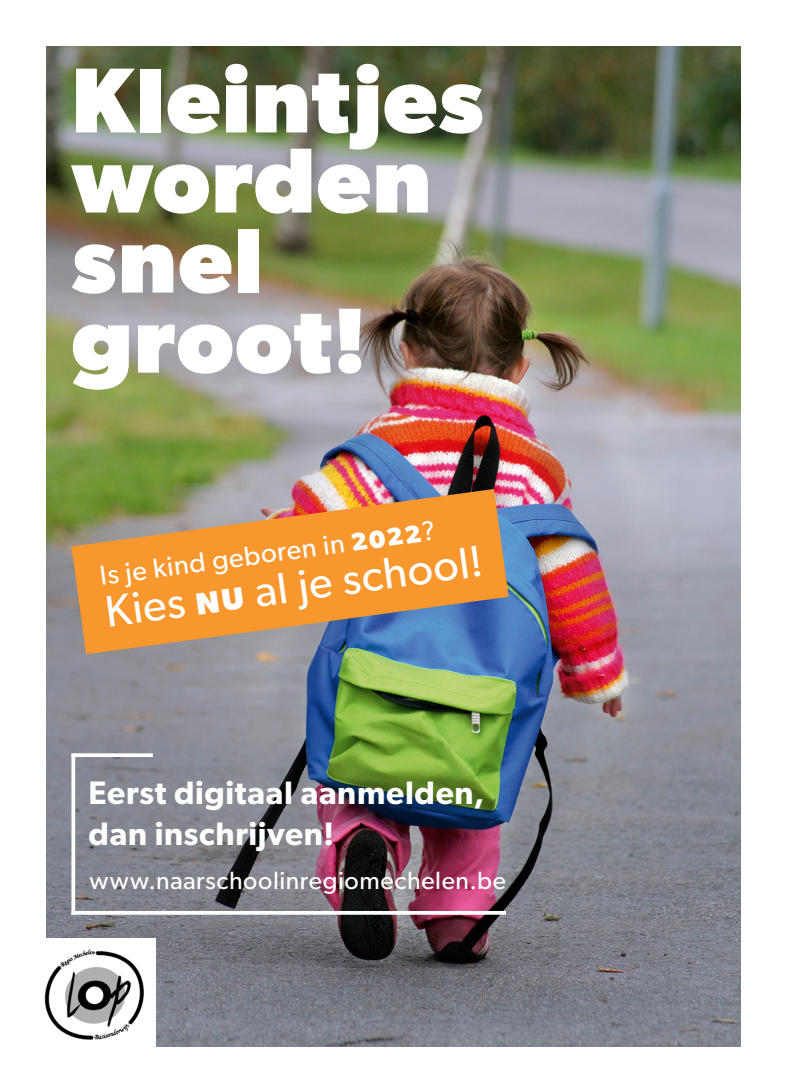
<style>
.page{position:relative;width:787px;height:1092px;background:#fff}
.page>*{position:absolute;margin:0;border:0;box-sizing:border-box;transform-origin:0 0}
.t1{font:700 92.5px/80px "Gibson";letter-spacing:.015em;color:#fff}
.t2{font:44.25px "Gibson";color:#fff}
.t3{font:600 32.5px "Gibson";letter-spacing:.02em;color:#fff}
.t4{font:27.5px "Gibson";color:#fff}
.t5{font:25px "Gibson";letter-spacing:.025em;color:#fff}
.s1{font-weight:700;font-size:25px}
.s2{font-weight:700;font-size:31px}
</style>
<div class="page">
<img style="left:46px;top:46px;width:694px;height:1000px">
<svg style="left:71px;top:489px;width:437px;height:165px;background:#cc9252"></svg>
<div style="left:41px;top:938px;width:115px;height:110px;background:#fff"></div>
<img style="left:44px;top:949px;width:100px;height:91px">
<svg style="left:71px;top:757px;width:4px;height:153px"></svg>
<svg style="left:71px;top:753px;width:82px;height:4px"></svg>
<svg style="left:71px;top:910px;width:435px;height:4px"></svg>
<p class="t1" style="left:71px;top:58px;width:414px">Kleintjes worden</p>
<p class="t1" style="left:71px;top:218px;width:296px">snel groot!</p>
<p class="t4" style="left:98px;top:560px;width:339px;rotate:-8deg">Is je kind geboren in <span class="s1">2022</span>?</p>
<p class="t2" style="left:102px;top:586px;width:382px;rotate:-8deg">Kies <span class="s2">NU</span> al je school!</p>
<p class="t3" style="left:89px;top:773px;width:397px">Eerst digitaal aanmelden,</p>
<p class="t3" style="left:89px;top:814px;width:247px">dan inschrijven!</p>
<p class="t5" style="left:90px;top:865px;width:418px">www.naarschoolinregiomechelen.be</p>
</div>
